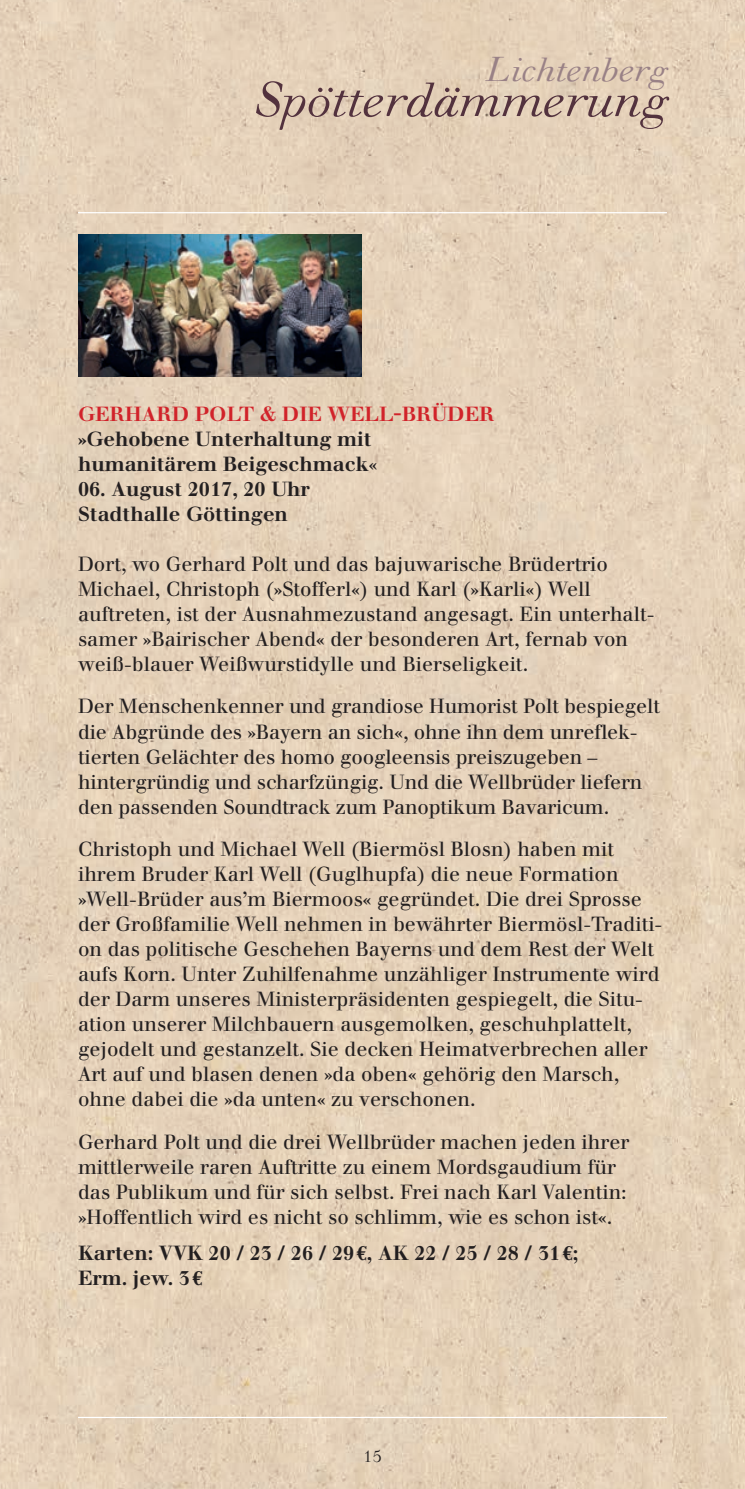
<style>
.page{position:relative;width:745px;height:1489px;background:#fff}
.page>*{position:absolute;margin:0;border:0;box-sizing:border-box;transform-origin:0 0}
.t1{font:italic 57.5px "M Walbaum";color:#53323e}
.t2{font:italic 40px "M Walbaum";color:#998186}
.t3{font:20.25px "M Walbaum";color:#231f20}
.t4{font:20px/25px "Walbaum";color:#231f20}
.t5{font:700 20px/25px "Walbaum";color:#231f20}
.t6{font:700 20px "Walbaum";color:#d1232a}
.s1{font-weight:400}
.s2{font-family:"Euro Serif"}
</style>
<div class="page">
<img style="left:0;top:0;width:744px;height:1488px">
<hr style="left:78px;top:212px;width:588px;height:1px;background:#fff">
<hr style="left:78px;top:1416px;width:588px;height:1px;background:#fff">
<img style="left:78px;top:235px;width:283px;height:141px">
<h2 class="t2" style="left:484px;top:48px;width:183px">Lichtenberg</h2>
<h1 class="t1" style="left:254px;top:68px;width:414px">Spötterdämmerung</h1>
<p class="t6" style="left:78px;top:401px;width:417px">GERHARD POLT &amp; DIE WELL-BRÜDER</p>
<p class="t5" style="left:78px;top:426px;width:300px">»Gehobene Unterhaltung mit humanitärem Beigeschmack<span class="s1">«</span></p>
<p class="t5" style="left:78px;top:476px;width:233px">06. August 2017, 20 Uhr<br>Stadthalle Göttingen</p>
<p class="t4" style="left:78px;top:551px;width:577px">Dort, wo Gerhard Polt und das bajuwarische Brüdertrio Michael, Christoph (»Stofferl«) und Karl (»Karli«) Well auftreten, ist der Ausnahmezustand angesagt. Ein unterhalt&shy;samer »Bairischer Abend« der besonderen Art, fernab von weiß-blauer Weißwurstidylle und Bierseligkeit.</p>
<p class="t4" style="left:78px;top:694px;width:583px">Der Menschenkenner und grandiose Humorist Polt bespiegelt die Abgründe des »Bayern an sich«, ohne ihn dem unreflek&shy;tierten Gelächter des homo googleensis preiszugeben – hintergründig und scharfzüngig. Und die Wellbrüder liefern den passenden Soundtrack zum Panoptikum Bavaricum.</p>
<p class="t4" style="left:78px;top:836px;width:585px">Christoph und Michael Well (Biermösl Blosn) haben mit ihrem Bruder Karl Well (Guglhupfa) die neue Formation »Well-Brüder aus’m Biermoos« gegründet. Die drei Sprosse der Großfamilie Well nehmen in bewährter Biermösl-Traditi&shy;on das politische Geschehen Bayerns und dem Rest der Welt aufs Korn. Unter Zuhilfenahme unzähliger Instrumente wird der Darm unseres Ministerpräsidenten gespiegelt, die Situ&shy;ation unserer Milchbauern ausgemolken, geschuhplattelt, gejodelt und gestanzelt. Sie decken Heimatverbrechen aller Art auf und blasen denen »da oben« gehörig den Marsch, ohne dabei die »da unten« zu verschonen.</p>
<p class="t4" style="left:78px;top:1129px;width:552px">Gerhard Polt und die drei Wellbrüder machen jeden ihrer mittlerweile raren Auftritte zu einem Mordsgaudium für das Publikum und für sich selbst. Frei nach Karl Valentin: »Hoffentlich wird es nicht so schlimm, wie es schon ist«.</p>
<p class="t5" style="left:78px;top:1240px;width:501px">Karten: VVK 20 / 23 / 26 / 29<span class="s2">E</span>, AK 22 / 25 / 28 / 31<span class="s2">E</span>;<br>Erm. jew. 3<span class="s2">E</span></p>
<p class="t3" style="left:363px;top:1444px;width:20px">15</p>
</div>
